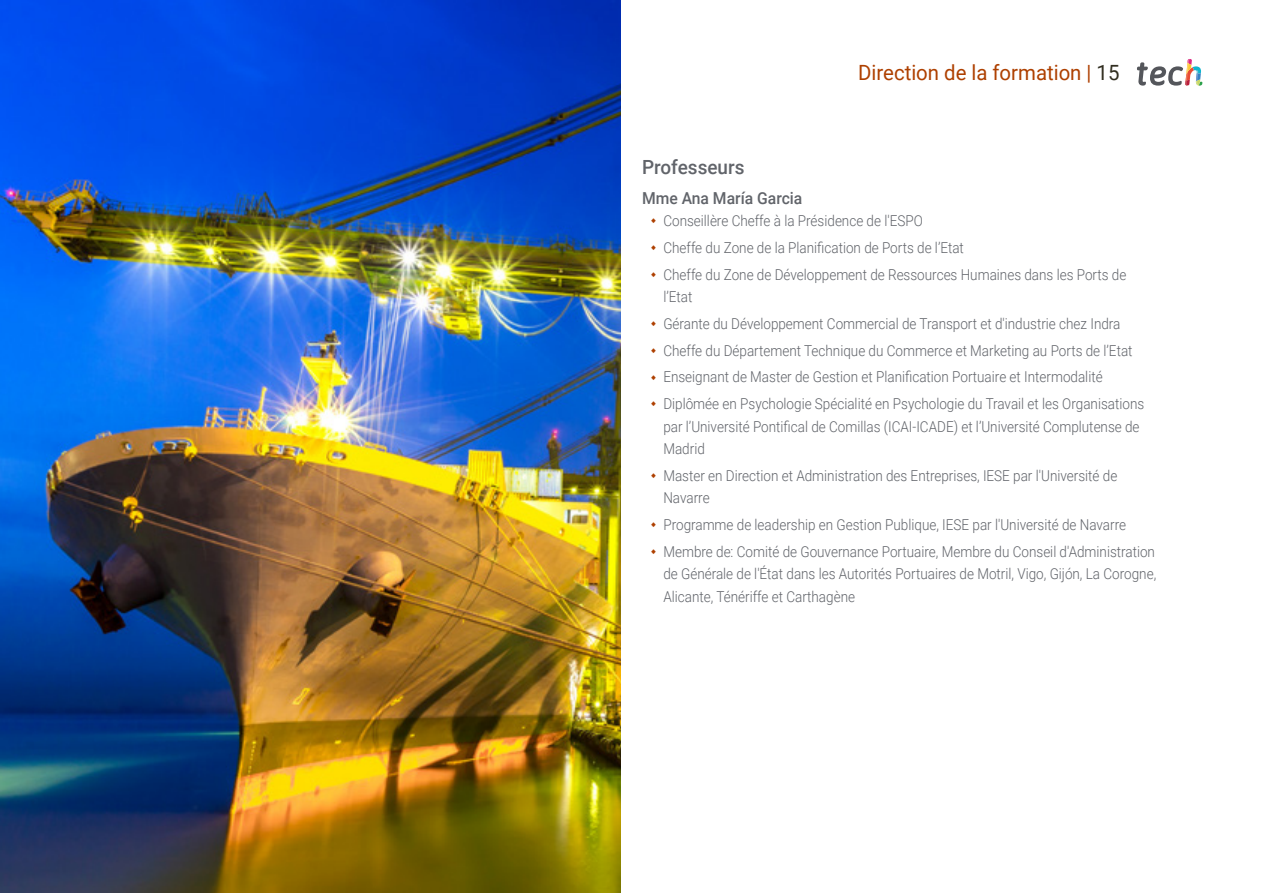
<style>
.page{position:relative;width:1263px;height:893px;background:#fff}
.page>*{position:absolute;margin:0;border:0;box-sizing:border-box;transform-origin:0 0}
.t1{font:21px "Roboto";color:#ae4000}
.t2{font:500 19.5px "Roboto";color:#61646a}
.t3{font:500 16.5px "Roboto";color:#61646a;scale:.95 1}
.t4{font:300 15px/26.7px "Roboto";color:#61646a;scale:.9 1}
.s1{color:#312e20}
</style>
<div class="page">
<img style="left:0;top:0;width:621px;height:893px">
<svg style="left:1137px;top:59px;width:65px;height:27px"></svg>
<h1 class="t1" style="left:858px;top:57px;width:263px">Direction de la formation | <span class="s1">15</span></h1>
<h2 class="t2" style="left:642px;top:154px;width:104px">Professeurs</h2>
<p class="t3" style="left:642px;top:186px;width:170px">Mme Ana María Garcia</p>
<p class="t4" style="left:663px;top:207px;width:516px">Conseillère Cheffe à la Présidence de l'ESPO<br>Cheffe du Zone de la Planification de Ports de l’Etat<br>Cheffe du Zone de Développement de Ressources Humaines dans les Ports de</p>
<p class="t4" style="left:663px;top:283px;width:536px">l’Etat<br>Gérante du Développement Commercial de Transport et d'industrie chez Indra Cheffe du Département Technique du Commerce et Marketing au Ports de l’Etat Enseignant de Master de Gestion et Planification Portuaire et Intermodalité Diplômée en Psychologie Spécialité en Psychologie du Travail et les Organisations</p>
<p class="t4" style="left:663px;top:414px;width:531px;line-height:22.5px">par l’Université Pontifical de Comillas (ICAI-ICADE) et l’Université Complutense de<br>Madrid</p>
<p class="t4" style="left:663px;top:464px;width:506px;line-height:22.5px">Master en Direction et Administration des Entreprises, IESE par l'Université de<br>Navarre</p>
<p class="t4" style="left:663px;top:511px;width:548px">Programme de leadership en Gestion Publique, IESE par l'Université de Navarre<br>Membre de: Comité de Gouvernance Portuaire, Membre du Conseil d'Administration</p>
<p class="t4" style="left:663px;top:562px;width:549px;line-height:22.5px">de Générale de l'État dans les Autorités Portuaires de Motril, Vigo, Gijón, La Corogne,<br>Alicante, Ténériffe et Carthagène</p>
</div>
